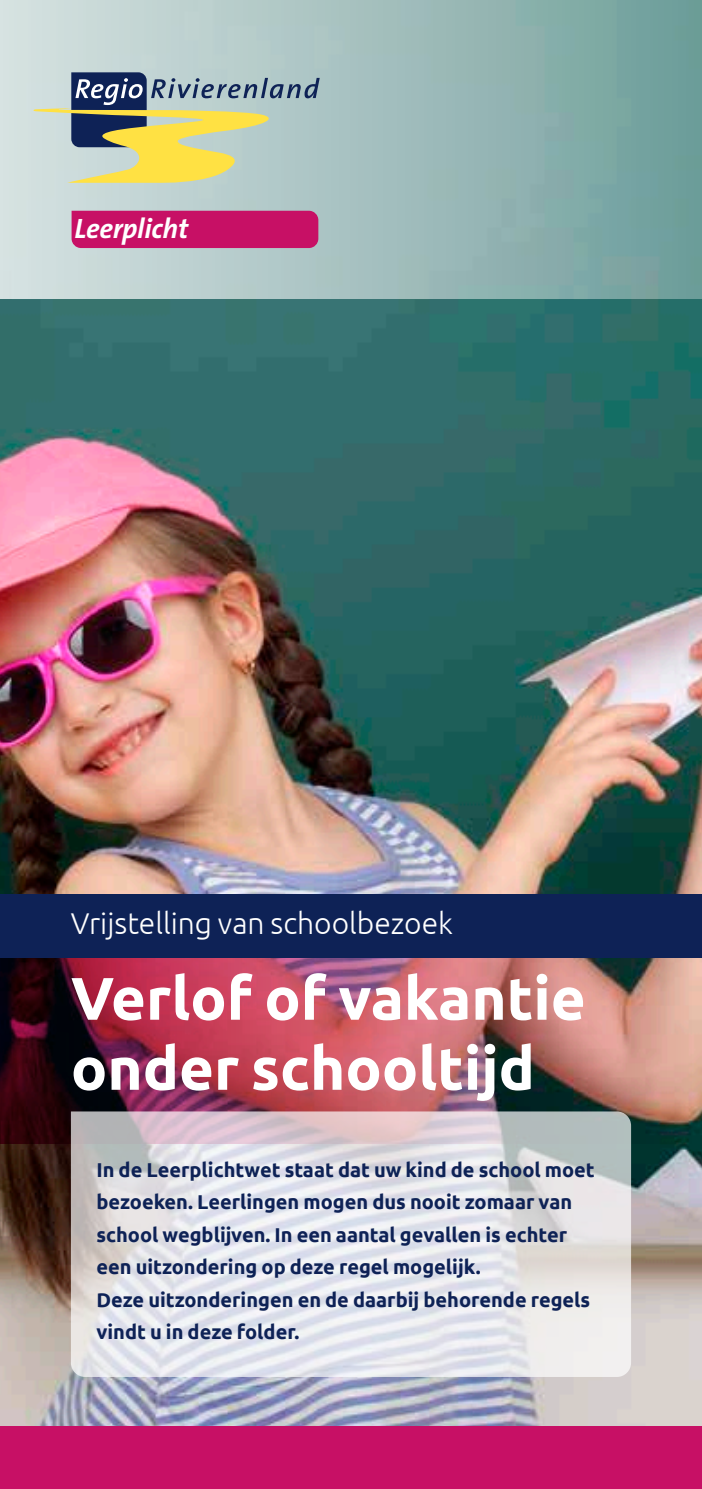
<style>
.page{position:relative;width:702px;height:1489px;background:#fff}
.page>*{position:absolute;margin:0;border:0;box-sizing:border-box;transform-origin:0 0}
.t1{font:700 60px/70px "Ubuntu";color:#fff}
.t2{font:300 30px "Ubuntu";color:#fff}
.t3{font:italic 700 28.25px "The Sans";letter-spacing:-.01em;color:#fff}
.t4{font:700 20px/32.5px "Ubuntu";color:#0e2256}
</style>
<div class="page">
<img style="left:0;top:298px;width:702px;height:1128px">
<img style="left:0;top:957px;width:691px;height:186px">
<div style="left:0;top:0;width:702px;height:298px;background:linear-gradient(to right,#dae3e3,#709e9b)"></div>
<svg style="left:33px;top:72px;width:287px;height:112px;background:#b0b89d"></svg>
<div style="left:72px;top:211px;width:246px;height:37px;background:#c71065"></div>
<div style="left:0;top:893px;width:702px;height:64px;background:#0e2256"></div>
<svg style="left:71px;top:1111px;width:560px;height:265px"></svg>
<div style="left:0;top:1426px;width:702px;height:62px;background:#c71065"></div>
<h3 class="t3" style="left:75px;top:204px;width:115px">Leerplicht</h3>
<h2 class="t2" style="left:71px;top:905px;width:383px">Vrijstelling van schoolbezoek</h2>
<h1 class="t1" style="left:71px;top:962px;width:516px">Verlof of vakantie onder schooltijd</h1>
<p class="t4" style="left:96px;top:1152px;width:500px">In de Leerplichtwet staat dat uw kind de school moet bezoeken. Leerlingen mogen dus nooit zomaar van school wegblijven. In een aantal gevallen is echter een uitzondering op deze regel mogelijk.<br>Deze uitzonderingen en de daarbij behorende regels vindt u in deze folder.</p>
</div>
